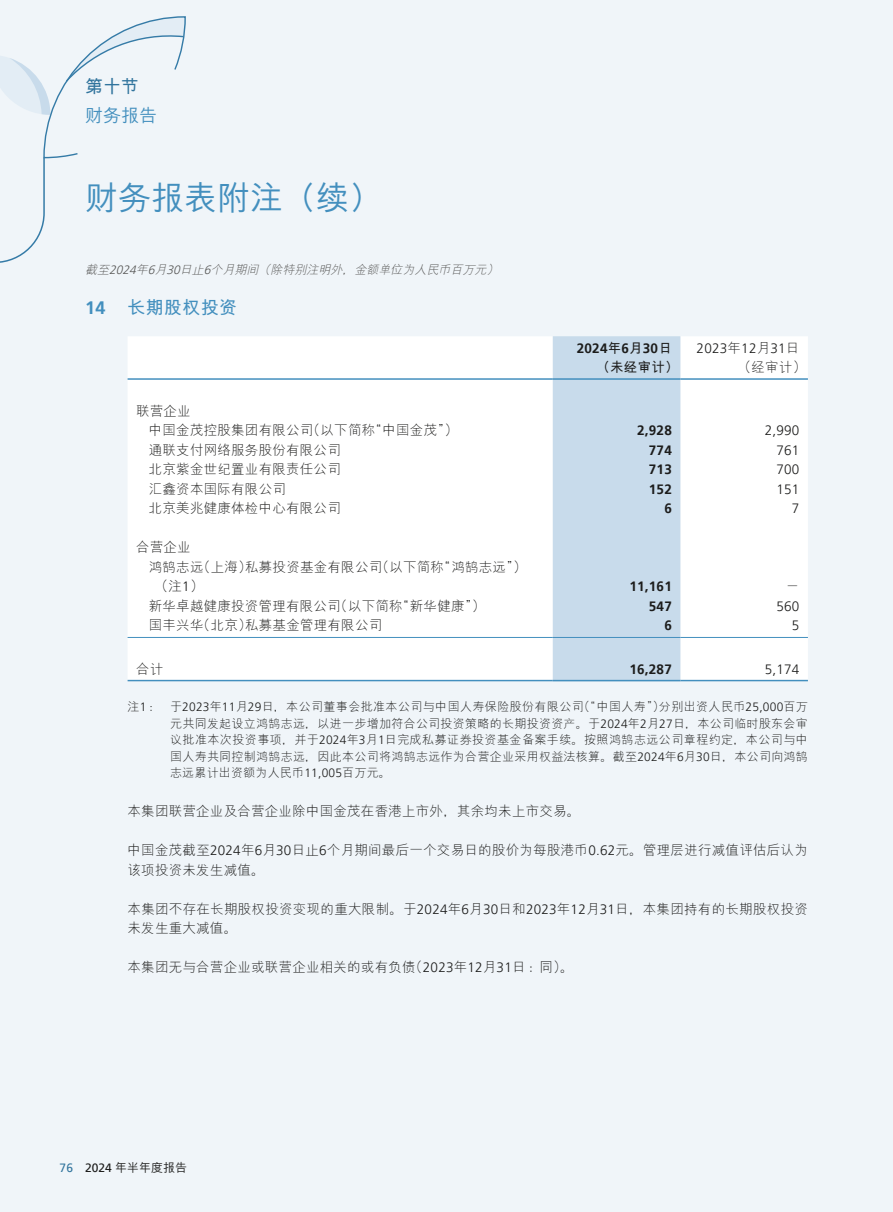
<style>
.page{position:relative;width:893px;height:1212px;background:#f0f5f9}
.page>*{position:absolute;margin:0;border:0;box-sizing:border-box;transform-origin:0 0}
.t1{font:500 33px "M Hei PRC";color:#438fbe}
.t2{font:700 18px "M Hei PRC";letter-spacing:.015em;color:#438fbe}
.t3{font:500 18px "M Hei PRC";color:#438fbe}
.t4{font:700 18px "M Hei PRC";color:#31749d}
.t5{font:300 13.5px/19.5px "M Hei PRC";letter-spacing:.015em;color:#1c1c1b}
.t6{font:700 13.5px "Frutiger LT Pro";letter-spacing:.015em;color:#1c1c1b}
.t7{font:300 13.5px "Frutiger LT Pro";letter-spacing:.015em;color:#1c1c1b}
.t8{font:700 13.5px "M Hei PRC";color:#1c1c1b}
.t9{font:300 12px/16.5px "M Hei PRC";letter-spacing:.025em;color:#1c1c1b;text-align:justify}
.t10{font:italic 300 12px "M Hei PRC";color:#575756}
.t11{font:500 12px "M Hei PRC";color:#1c1c1b}
.s1{font-family:"Frutiger LT Pro"}
.s2{font-family:"M Hei PRC"}
.s3{font-family:"Frutiger LT Pro";font-weight:400;color:#31749d}
.s4{font-family:"Frutiger LT Pro";font-weight:400}
</style>
<div class="page">
<svg style="left:0;top:17px;width:186px;height:246px"></svg>
<div style="left:128px;top:337px;width:680px;height:343px;background:#fff"></div>
<div style="left:553px;top:336px;width:127px;height:344px;background:#c8dbeb"></div>
<hr style="left:128px;top:378px;width:425px;height:2px;background:#438fbe">
<hr style="left:553px;top:378px;width:127px;height:2px;background:#438fbe">
<hr style="left:680px;top:378px;width:128px;height:2px;background:#438fbe">
<hr style="left:128px;top:637px;width:425px;height:1px;background:#438fbe">
<hr style="left:553px;top:637px;width:127px;height:1px;background:#438fbe">
<hr style="left:680px;top:637px;width:128px;height:1px;background:#438fbe">
<hr style="left:128px;top:680px;width:425px;height:1px;background:#438fbe">
<hr style="left:553px;top:680px;width:127px;height:1px;background:#438fbe">
<hr style="left:680px;top:680px;width:128px;height:1px;background:#438fbe">
<h2 class="t4" style="left:85px;top:76px;width:55px">第十节</h2>
<h2 class="t3" style="left:85px;top:106px;width:73px">财务报告</h2>
<h1 class="t1" style="left:85px;top:180px;width:298px">财务报表附注（续）</h1>
<p class="t10" style="left:85px;top:263px;width:418px">截至<span class="s1">2024</span>年<span class="s1">6</span>月<span class="s1">30</span>日止<span class="s1">6</span>个月期间（除特别注明外，金额单位为人民币百万元）</p>
<h2 class="t2" style="left:85px;top:297px;width:154px"><span class="s1">14</span> 长期股权投资</h2>
<p class="t5" style="left:149px;top:401px;width:311px;text-indent:-13px">联营企业<br>中国金茂控股集团有限公司（以下简称“中国金茂”）</p>
<p class="t6" style="left:577px;top:340px;width:97px">2024<span class="s2">年</span>6<span class="s2">月</span>30<span class="s2">日</span></p>
<p class="t7" style="left:697px;top:340px;width:104px">2023<span class="s2">年</span>12<span class="s2">月</span>31<span class="s2">日</span></p>
<p class="t8" style="left:596px;top:360px;width:84px">（未经审计）</p>
<p class="t5" style="left:738px;top:358px;width:70px">（经审计）</p>
<p class="t6" style="left:637px;top:422px;width:36px">2,928</p>
<p class="t7" style="left:765px;top:423px;width:36px">2,990</p>
<p class="t5" style="left:149px;top:440px;width:193px">通联支付网络服务股份有限公司</p>
<p class="t6" style="left:649px;top:442px;width:24px">774</p>
<p class="t7" style="left:776px;top:442px;width:24px">761</p>
<p class="t5" style="left:149px;top:460px;width:193px">北京紫金世纪置业有限责任公司</p>
<p class="t6" style="left:649px;top:461px;width:24px">713</p>
<p class="t7" style="left:776px;top:462px;width:24px">700</p>
<p class="t5" style="left:149px;top:479px;width:139px">汇鑫资本国际有限公司</p>
<p class="t6" style="left:649px;top:481px;width:24px">152</p>
<p class="t7" style="left:776px;top:481px;width:24px">151</p>
<p class="t5" style="left:149px;top:499px;width:193px">北京美兆健康体检中心有限公司</p>
<p class="t6" style="left:664px;top:500px;width:9px">6</p>
<p class="t7" style="left:792px;top:501px;width:9px">7</p>
<p class="t5" style="left:136px;top:538px;width:56px">合营企业</p>
<p class="t5" style="left:149px;top:557px;width:379px">鸿鹄志远（上海）私募投资基金有限公司（以下简称“鸿鹄志远”）</p>
<p class="t5" style="left:155px;top:577px;width:50px">（注<span class="s1">1</span>）</p>
<p class="t6" style="left:629px;top:578px;width:44px">11,161</p>
<p class="t5" style="left:786px;top:577px;width:15px">－</p>
<p class="t5" style="left:149px;top:596px;width:338px">新华卓越健康投资管理有限公司（以下简称“新华健康”）</p>
<p class="t6" style="left:649px;top:598px;width:24px">547</p>
<p class="t7" style="left:776px;top:598px;width:24px">560</p>
<p class="t5" style="left:149px;top:616px;width:235px">国丰兴华（北京）私募基金管理有限公司</p>
<p class="t6" style="left:664px;top:617px;width:9px">6</p>
<p class="t7" style="left:792px;top:618px;width:9px">5</p>
<p class="t5" style="left:136px;top:659px;width:29px">合计</p>
<p class="t6" style="left:629px;top:661px;width:44px">16,287</p>
<p class="t7" style="left:765px;top:661px;width:36px">5,174</p>
<p class="t9" style="left:170px;top:699px;width:639px;text-indent:-43px">注<span class="s1">1</span> ： 于<span class="s1">2023</span>年<span class="s1">11</span>月<span class="s1">29</span>日，本公司董事会批准本公司与中国人寿保险股份有限公司（“中国人寿”）分别出资人民币<span class="s1">25,000</span>百万元共同发起设立鸿鹄志远，以进一步增加符合公司投资策略的长期投资资产。于<span class="s1">2024</span>年<span class="s1">2</span>月<span class="s1">27</span>日，本公司临时股东会审议批准本次投资事项，并于<span class="s1">2024</span>年<span class="s1">3</span>月<span class="s1">1</span>日完成私募证券投资基金备案手续。按照鸿鹄志远公司章程约定，本公司与中国人寿共同控制鸿鹄志远，因此本公司将鸿鹄志远作为合营企业采用权益法核算。截至<span class="s1">2024</span>年<span class="s1">6</span>月<span class="s1">30</span>日，本公司向鸿鹄志远累计出资额为人民币<span class="s1">11,005</span>百万元。</p>
<p class="t5" style="left:128px;top:802px;width:454px">本集团联营企业及合营企业除中国金茂在香港上市外，其余均未上市交易。</p>
<p class="t5" style="left:128px;top:841px;width:682px">中国金茂截至<span class="s1">2024</span>年<span class="s1">6</span>月<span class="s1">30</span>日止<span class="s1">6</span>个月期间最后一个交易日的股价为每股港币<span class="s1">0.62</span>元。管理层进行减值评估后认为该项投资未发生减值。</p>
<p class="t5" style="left:128px;top:899px;width:682px">本集团不存在长期股权投资变现的重大限制。于<span class="s1">2024</span>年<span class="s1">6</span>月<span class="s1">30</span>日和<span class="s1">2023</span>年<span class="s1">12</span>月<span class="s1">31</span>日，本集团持有的长期股权投资未发生重大减值。</p>
<p class="t5" style="left:128px;top:958px;width:448px">本集团无与合营企业或联营企业相关的或有负债（<span class="s1">2023</span>年<span class="s1">12</span>月<span class="s1">31</span>日：同）。</p>
<p class="t11" style="left:59px;top:1160px;width:129px"><span class="s3">76</span> <span class="s4">2024</span> 年半年度报告</p>
</div>
